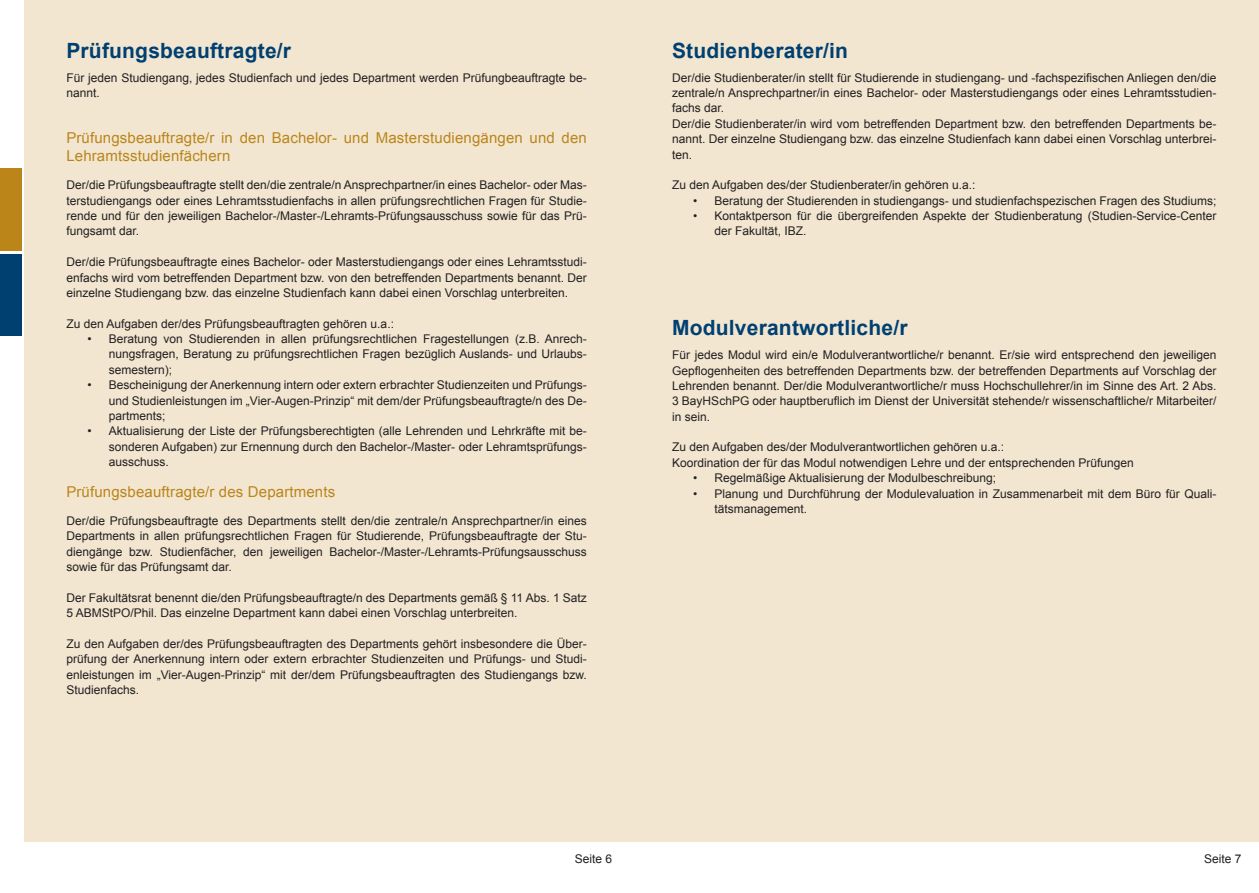
<style>
.page{position:relative;width:1259px;height:893px;background:#fff}
.page>*{position:absolute;margin:0;border:0;box-sizing:border-box;transform-origin:0 0}
.Überschrift{font:700 21px "Arial";letter-spacing:.01em;color:#004071}
.Überschrift2{font:15px/18px "Arial";letter-spacing:.01em;color:#bb851a}
.Fließtext{font:12px/15.3px "Arial";color:#231f20;text-align:justify}
</style>
<div class="page">
<div style="left:0;top:254px;width:21px;height:81px;background:#004071"></div>
<div style="left:0;top:168px;width:21px;height:83px;background:#bb851a"></div>
<div style="left:24px;top:0;width:605px;height:842px;background:#f2e6d1"></div>
<div style="left:629px;top:0;width:630px;height:842px;background:#f2e6d1"></div>
<p class="Überschrift" style="left:66px;top:36px;width:226px">Prüfungsbeauftragte/r</p>
<p class="Fließtext" style="left:66px;top:70px;width:522px">Für jeden Studiengang, jedes Studienfach und jedes Department werden Prüfungbeauftragte be&shy;nannt.</p>
<p class="Überschrift2" style="left:66px;top:129px;width:522px">Prüfungsbeauftragte/r in den Bachelor- und Masterstudiengängen und den<br>Lehramtsstudienfächern</p>
<p class="Fließtext" style="left:66px;top:178px;width:522px">Der/die Prüfungsbeauftragte stellt den/die zentrale/n Ansprechpartner/in eines Bachelor- oder Mas&shy;terstudiengangs oder eines Lehramtsstudienfachs in allen prüfungsrechtlichen Fragen für Studie&shy;rende und für den jeweiligen Bachelor-/Master-/Lehramts-Prüfungsausschuss sowie für das Prü&shy;fungsamt dar.</p>
<p class="Fließtext" style="left:66px;top:254px;width:522px">Der/die Prüfungsbeauftragte eines Bachelor- oder Masterstudiengangs oder eines Lehramtsstudi&shy;enfachs wird vom betreffenden Department bzw. von den betreffenden Departments benannt. Der einzelne Studiengang bzw. das einzelne Studienfach kann dabei einen Vorschlag unterbreiten.</p>
<p class="Fließtext" style="left:66px;top:316px;width:329px">Zu den Aufgaben der/des Prüfungsbeauftragten gehören u.a.:</p>
<p class="Fließtext" style="left:109px;top:331px;width:479px;text-indent:-21px">• Beratung von Studierenden in allen prüfungsrechtlichen Fragestellungen (z.B. Anrech&shy;nungsfragen, Beratung zu prüfungsrechtlichen Fragen bezüglich Auslands- und Urlaubs&shy;semestern);</p>
<p class="Fließtext" style="left:109px;top:377px;width:479px;text-indent:-21px">• Bescheinigung der Anerkennung intern oder extern erbrachter Studienzeiten und Prüfungs&shy;und Studienleistungen im „Vier-Augen-Prinzip“ mit dem/der Prüfungsbeauftragte/n des De&shy;partments;</p>
<p class="Fließtext" style="left:109px;top:424px;width:479px;text-indent:-21px">• Aktualisierung der Liste der Prüfungsberechtigten (alle Lehrenden und Lehrkräfte mit be&shy;sonderen Aufgaben) zur Ernennung durch den Bachelor-/Master- oder Lehramtsprüfungs&shy;ausschuss.</p>
<p class="Überschrift2" style="left:66px;top:483px;width:270px">Prüfungsbeauftragte/r des Departments</p>
<p class="Fließtext" style="left:66px;top:513px;width:522px">Der/die Prüfungsbeauftragte des Departments stellt den/die zentrale/n Ansprechpartner/in eines Departments in allen prüfungsrechtlichen Fragen für Studierende, Prüfungsbeauftragte der Stu&shy;diengänge bzw. Studienfächer, den jeweiligen Bachelor-/Master-/Lehramts-Prüfungsausschuss sowie für das Prüfungsamt dar.</p>
<p class="Fließtext" style="left:66px;top:590px;width:522px">Der Fakultätsrat benennt die/den Prüfungsbeauftragte/n des Departments gemäß § 11 Abs. 1 Satz<br>5 ABMStPO/Phil. Das einzelne Department kann dabei einen Vorschlag unterbreiten.</p>
<p class="Fließtext" style="left:66px;top:636px;width:522px">Zu den Aufgaben der/des Prüfungsbeauftragten des Departments gehört insbesondere die Über&shy;prüfung der Anerkennung intern oder extern erbrachter Studienzeiten und Prüfungs- und Studi&shy;enleistungen im „Vier-Augen-Prinzip“ mit der/dem Prüfungsbeauftragten des Studiengangs bzw.<br>Studienfachs.</p>
<p class="Überschrift" style="left:672px;top:36px;width:178px">Studienberater/in</p>
<p class="Fließtext" style="left:672px;top:70px;width:546px">Der/die Studienberater/in stellt für Studierende in studiengang- und -fachspezifischen Anliegen den/die zentrale/n Ansprechpartner/in eines Bachelor- oder Masterstudiengangs oder eines Lehramtsstudien&shy;fachs dar.</p>
<p class="Fließtext" style="left:672px;top:116px;width:546px">Der/die Studienberater/in wird vom betreffenden Department bzw. den betreffenden Departments be&shy;nannt. Der einzelne Studiengang bzw. das einzelne Studienfach kann dabei einen Vorschlag unterbrei&shy;ten.</p>
<p class="Fließtext" style="left:672px;top:178px;width:305px">Zu den Aufgaben des/der Studienberater/in gehören u.a.:</p>
<p class="Fließtext" style="left:693px;top:193px;width:524px">• Beratung der Studierenden in studiengangs- und studienfachspezischen Fragen des Studiums;</p>
<p class="Fließtext" style="left:714px;top:208px;width:503px;text-indent:-21px">• Kontaktperson für die übergreifenden Aspekte der Studienberatung (Studien-Service-Center der Fakultät, IBZ.</p>
<p class="Überschrift" style="left:672px;top:314px;width:237px">Modulverantwortliche/r</p>
<p class="Fließtext" style="left:672px;top:347px;width:546px">Für jedes Modul wird ein/e Modulverantwortliche/r benannt. Er/sie wird entsprechend den jeweiligen Gepflogenheiten des betreffenden Departments bzw. der betreffenden Departments auf Vorschlag der Lehrenden benannt. Der/die Modulverantwortliche/r muss Hochschullehrer/in im Sinne des Art. 2 Abs.<br>3 BayHSchPG oder hauptberuflich im Dienst der Universität stehende/r wissenschaftliche/r Mitarbeiter/ in sein.</p>
<p class="Fließtext" style="left:672px;top:440px;width:334px">Zu den Aufgaben des/der Modulverantwortlichen gehören u.a.:</p>
<p class="Fließtext" style="left:672px;top:455px;width:463px">Koordination der für das Modul notwendigen Lehre und der entsprechenden Prüfungen</p>
<p class="Fließtext" style="left:693px;top:470px;width:304px">• Regelmäßige Aktualisierung der Modulbeschreibung;</p>
<p class="Fließtext" style="left:714px;top:486px;width:503px;text-indent:-21px">• Planung und Durchführung der Modulevaluation in Zusammenarbeit mit dem Büro für Quali&shy;tätsmanagement.</p>
<p class="Fließtext" style="left:575px;top:852px;width:39px">Seite 6</p>
<p class="Fließtext" style="left:1204px;top:852px;width:39px">Seite 7</p>
</div>
